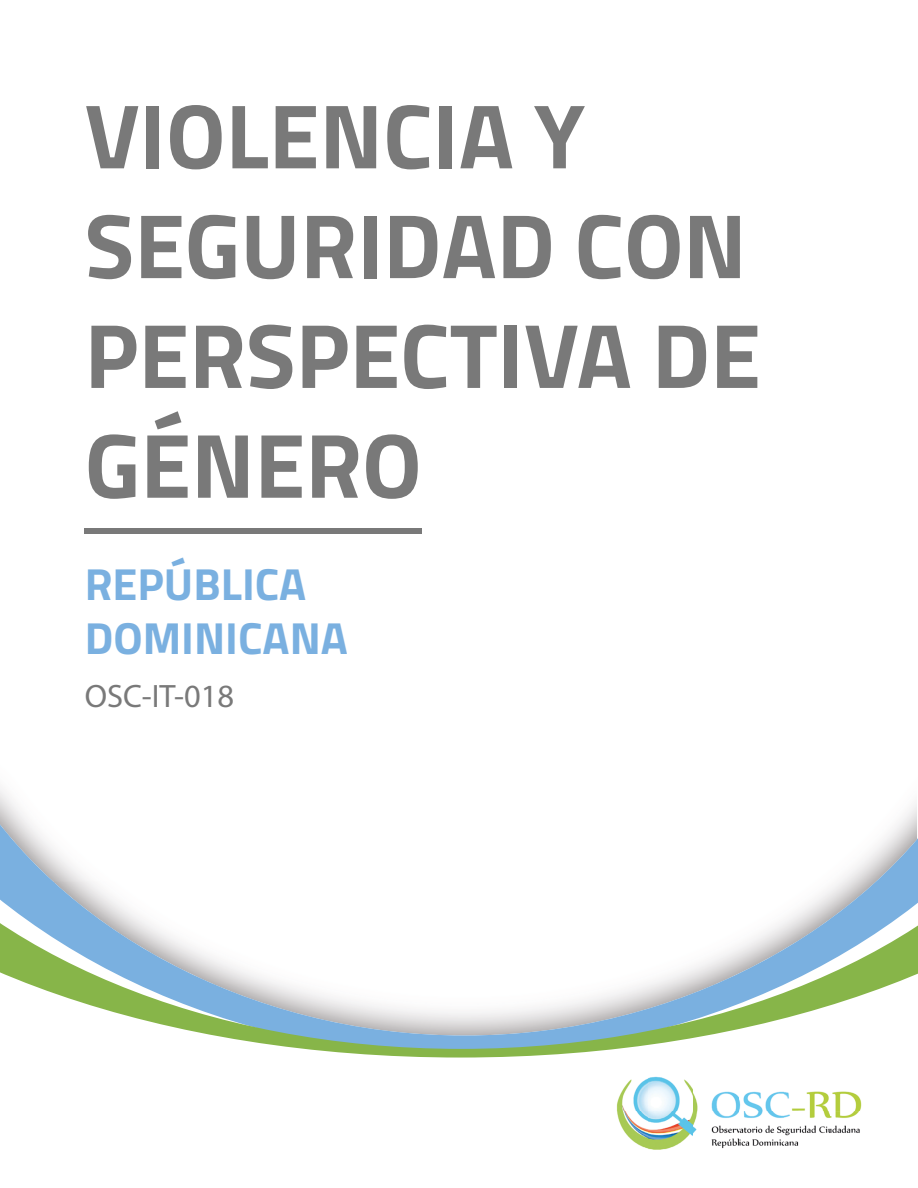
<style>
.page{position:relative;width:918px;height:1188px;background:#fff}
.page>*{position:absolute;margin:0;border:0;box-sizing:border-box;transform-origin:0 0}
.t1{font:700 91.5px/109.8px "Titillium";color:#797979}
.t2{font:700 45px/54px "Titillium";color:#7ab0e0}
.t3{font:32.55px "Myriad Pro";color:#797979}
</style>
<div class="page">
<svg style="left:0;top:840px;width:917px;height:218px"></svg>
<img style="left:616px;top:1076px;width:246px;height:74px">
<div style="left:85px;top:528px;width:337px;height:6px;background:#797979"></div>
<p class="t1" style="left:85px;top:77px;width:678px">VIOLENCIA Y<br>SEGURIDAD CON<br>PERSPECTIVA DE<br>GÉNERO</p>
<p class="t2" style="left:85px;top:555px;width:265px">REPÚBLICA<br>DOMINICANA</p>
<p class="t3" style="left:85px;top:676px;width:151px">OSC-IT-018</p>
</div>
